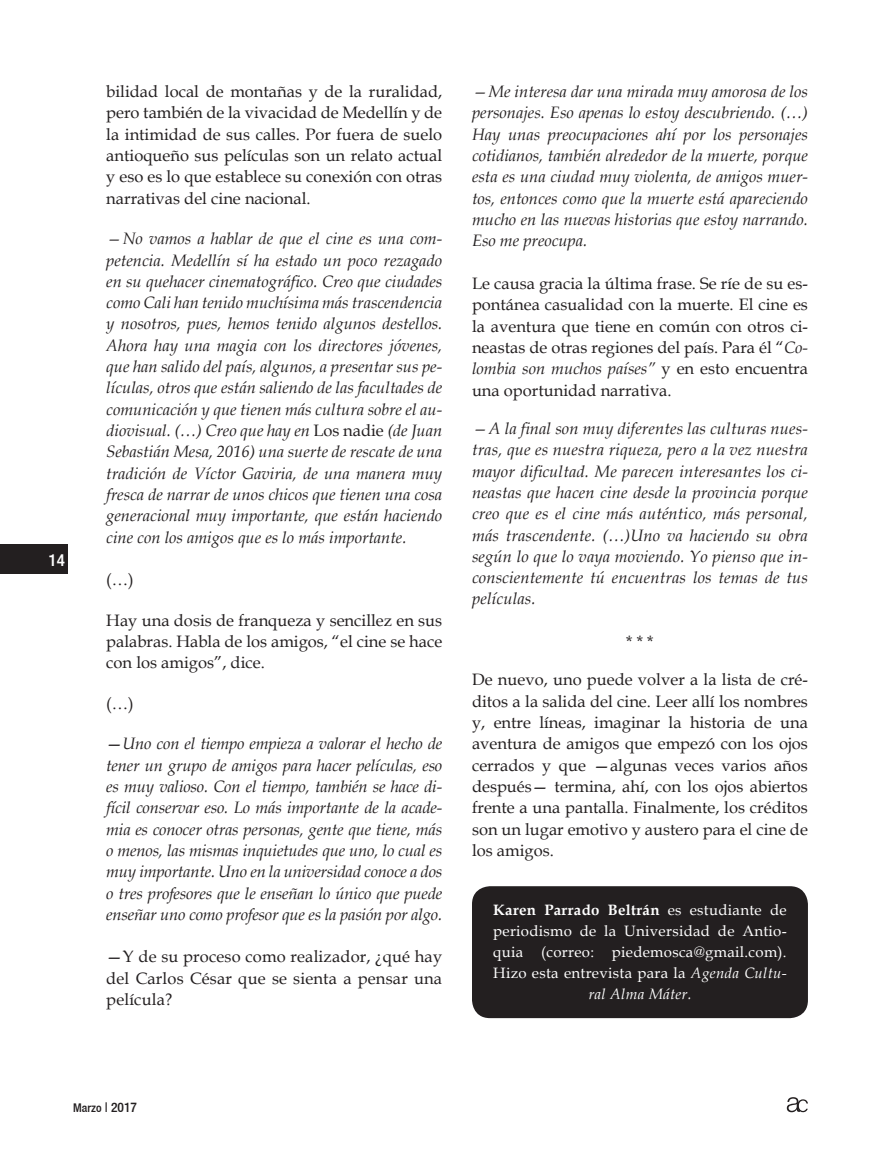
<style>
.page{position:relative;width:893px;height:1149px;background:#fff}
.page>*{position:absolute;margin:0;border:0;box-sizing:border-box;transform-origin:0 0}
.t1{font:500 condensed 16.95px "Helvetica 67";color:#fff}
.t2{font:italic 16.5px/21.3px "Book Antiqua";color:#231f20;text-align:justify}
.t3{font:16.5px/21.3px "Book Antiqua";color:#231f20;text-align:justify}
.t4{font:15px/21px "Book Antiqua";letter-spacing:.02em;color:#fff;text-align:center}
.t5{font:500 condensed 12px "Helvetica 67";color:#231f20}
.s1{font-style:normal}
.s2{font-style:italic}
.s3{font-weight:700}
.s4{font-size:13.5px}
</style>
<div class="page">
<div style="left:0;top:544px;width:68px;height:29px;background:#231f20"></div>
<svg style="left:787px;top:1097px;width:21px;height:14px"></svg>
<div style="left:472px;top:885px;width:336px;height:132px;background:#231f20;border-radius:18px"></div>
<p class="t1" style="left:49px;top:549px;width:18px">14</p>
<p class="t3" style="left:106px;top:80px;width:337px">bilidad local de montañas y de la ruralidad, pero también de la vivacidad de Medellín y de la intimidad de sus calles. Por fuera de suelo antioqueño sus películas son un relato actual y eso es lo que establece su conexión con otras narrativas del cine nacional.</p>
<p class="t2" style="left:106px;top:227px;width:337px">—No vamos a hablar de que el cine es una com&shy;petencia. Medellín sí ha estado un poco rezagado en su quehacer cinematográfico. Creo que ciudades como Cali han tenido muchísima más trascendencia y nosotros, pues, hemos tenido algunos destellos.<br>Ahora hay una magia con los directores jóvenes, que han salido del país, algunos, a presentar sus pe&shy;lículas, otros que están saliendo de las facultades de comunicación y que tienen más cultura sobre el au&shy;diovisual. (…) Creo que hay en <span class="s1">Los nadie</span> (de Juan Sebastián Mesa, 2016) una suerte de rescate de una tradición de Víctor Gaviria, de una manera muy fresca de narrar de unos chicos que tienen una cosa generacional muy importante, que están haciendo cine con los amigos que es lo más importante.</p>
<p class="t3" style="left:106px;top:568px;width:29px">(…)</p>
<p class="t3" style="left:106px;top:609px;width:337px">Hay una dosis de franqueza y sencillez en sus palabras. Habla de los amigos, “el cine se hace con los amigos”, dice.</p>
<p class="t3" style="left:106px;top:692px;width:29px">(…)</p>
<p class="t2" style="left:106px;top:732px;width:337px"><span class="s1">—</span>Uno con el tiempo empieza a valorar el hecho de tener un grupo de amigos para hacer películas, eso es muy valioso. Con el tiempo, también se hace di&shy;fícil conservar eso. Lo más importante de la acade&shy;mia es conocer otras personas, gente que tiene, más o menos, las mismas inquietudes que uno, lo cual es muy importante. Uno en la universidad conoce a dos o tres profesores que le enseñan lo único que puede enseñar uno como profesor que es la pasión por algo.</p>
<p class="t3" style="left:106px;top:945px;width:337px">—Y de su proceso como realizador, ¿qué hay del Carlos César que se sienta a pensar una película?</p>
<p class="t2" style="left:472px;top:80px;width:337px">—Me interesa dar una mirada muy amorosa de los personajes. Eso apenas lo estoy descubriendo. (…)<br>Hay unas preocupaciones ahí por los personajes cotidianos, también alrededor de la muerte, porque esta es una ciudad muy violenta, de amigos muer&shy;tos, entonces como que la muerte está apareciendo mucho en las nuevas historias que estoy narrando.<br>Eso me preocupa.</p>
<p class="t3" style="left:472px;top:272px;width:337px">Le causa gracia la última frase. Se ríe de su es&shy;pontánea casualidad con la muerte. El cine es la aventura que tiene en común con otros ci&shy;neastas de otras regiones del país. Para él “<span class="s2">Co&shy;lombia son muchos países”</span> y en esto encuentra una oportunidad narrativa.</p>
<p class="t2" style="left:472px;top:417px;width:337px">—A la final son muy diferentes las culturas nues&shy;tras, que es nuestra riqueza, pero a la vez nuestra mayor dificultad. Me parecen interesantes los ci&shy;neastas que hacen cine desde la provincia porque creo que es el cine más auténtico, más personal, más trascendente. (…)Uno va haciendo su obra según lo que lo vaya moviendo. Yo pienso que in&shy;conscientemente tú encuentras los temas de tus películas.</p>
<p class="t3" style="left:626px;top:630px;width:29px">* * *</p>
<p class="t3" style="left:472px;top:668px;width:337px">De nuevo, uno puede volver a la lista de cré&shy;ditos a la salida del cine. Leer allí los nombres y, entre líneas, imaginar la historia de una aventura de amigos que empezó con los ojos cerrados y que —algunas veces varios años después— termina, ahí, con los ojos abiertos frente a una pantalla. Finalmente, los créditos son un lugar emotivo y austero para el cine de los amigos.</p>
<p class="t4" style="left:493px;top:898px;width:295px"><span class="s3">Karen Parrado Beltrán</span> es estudiante de periodismo de la Universidad de Antio&shy;quia (correo: piedemosca@gmail.com).<br>Hizo esta entrevista para la <span class="s2">Agenda Cultu&shy;ral Alma Máter.</span></p>
<p class="t5" style="left:73px;top:1100px;width:65px">Marzo <span class="s4">| 2017</span></p>
</div>
